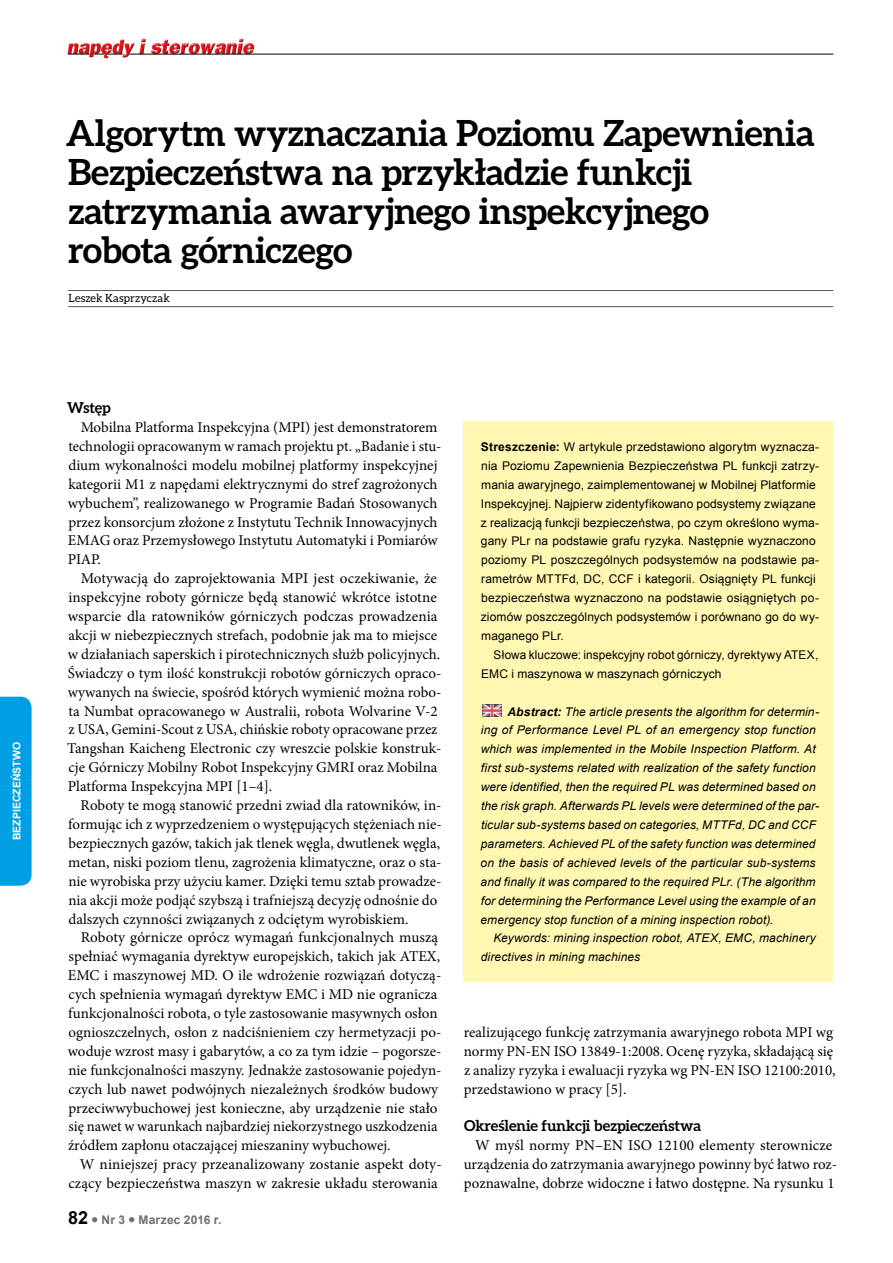
<style>
.page{position:relative;width:893px;height:1263px;background:#fff}
.page>*{position:absolute;margin:0;border:0;box-sizing:border-box;transform-origin:0 0}
.t1{font:700 36px/39px "Aleo";letter-spacing:-.01em;color:#000}
.t2{font:15px/18.9px "Minion Pro";color:#000}
.t3{font:700 15px "Aleo";color:#000}
.t4{font:italic 12px/18.9px "Arial";letter-spacing:.01em;color:#000}
.t5{font:12px/18.9px "Arial";letter-spacing:.01em;color:#000}
.t6{font:700 12px "Arial";letter-spacing:.02em;color:#706f6f}
.t7{font:11.25px "Aleo";letter-spacing:.01em;color:#000}
.t8{font:700 10.5px "Arial";color:#fff}
.s1{font-size:18px;color:#000}
.s2{font-weight:700}
</style>
<div class="page">
<img style="left:67px;top:38px;width:190px;height:21px">
<hr style="left:129px;top:54px;width:704px;height:1px;background:#000">
<svg style="left:68px;top:54px;width:55px;height:1px"></svg>
<div style="left:0;top:697px;width:32px;height:189px;background:#009fe3"></div>
<hr style="left:68px;top:290px;width:765px;height:1px;background:#575756">
<hr style="left:68px;top:306px;width:765px;height:1px;background:#575756">
<div style="left:463px;top:422px;width:370px;height:560px;background:#fff7b2"></div>
<img style="left:483px;top:705px;width:19px;height:12px">
<p class="t8" style="left:10px;top:840px;width:100px;rotate:-90deg">Bezpieczeństwo</p>
<h1 class="t1" style="left:66px;top:113px;width:751px">Algorytm wyznaczania Poziomu Zapewnienia Bezpieczeństwa na przykładzie funkcji zatrzymania awaryjnego inspekcyjnego robota górniczego</h1>
<p class="t7" style="left:69px;top:292px;width:103px">Leszek Kasprzyczak</p>
<p class="t3" style="left:67px;top:399px;width:45px">Wstęp</p>
<p class="t2" style="left:68px;top:418px;width:375px;text-indent:13px">Mobilna Platforma Inspekcyjna (MPI) jest demonstratorem technologii opracowanym w ramach projektu pt. „Badanie i stu&shy;dium wykonalności modelu mobilnej platformy inspekcyjnej kategorii M1 z napędami elektrycznymi do stref zagrożonych wybuchem”, realizowanego w Programie Badań Stosowanych przez konsorcjum złożone z Instytutu Technik Innowacyjnych EMAG oraz Przemysłowego Instytutu Automatyki i Pomiarów PIAP.</p>
<p class="t2" style="left:67px;top:569px;width:376px;text-indent:13px">Motywacją do zaprojektowania MPI jest oczekiwanie, że inspekcyjne roboty górnicze będą stanowić wkrótce istotne wsparcie dla ratowników górniczych podczas prowadzenia akcji w niebezpiecznych strefach, podobnie jak ma to miejsce w działaniach saperskich i pirotechnicznych służb policyjnych.<br>Świadczy o tym ilość konstrukcji robotów górniczych opraco&shy;wywanych na świecie, spośród których wymienić można robo&shy;ta Numbat opracowanego w Australii, robota Wolvarine V-2 z USA, Gemini-Scout z USA, chińskie roboty opracowane przez Tangshan Kaicheng Electronic czy wreszcie polskie konstruk&shy;cje Górniczy Mobilny Robot Inspekcyjny GMRI oraz Mobilna Platforma Inspekcyjna MPI [1–4].</p>
<p class="t2" style="left:68px;top:796px;width:375px;text-indent:12px">Roboty te mogą stanowić przedni zwiad dla ratowników, in&shy;formując ich z wyprzedzeniem o występujących stężeniach nie&shy;bezpiecznych gazów, takich jak tlenek węgla, dwutlenek węgla, metan, niski poziom tlenu, zagrożenia klimatyczne, oraz o sta&shy;nie wyrobiska przy użyciu kamer. Dzięki temu sztab prowadze&shy;nia akcji może podjąć szybszą i trafniejszą decyzję odnośnie do dalszych czynności związanych z odciętym wyrobiskiem.</p>
<p class="t2" style="left:68px;top:928px;width:375px;text-indent:13px">Roboty górnicze oprócz wymagań funkcjonalnych muszą spełniać wymagania dyrektyw europejskich, takich jak ATEX, EMC i maszynowej MD. O ile wdrożenie rozwiązań dotyczą&shy;cych spełnienia wymagań dyrektyw EMC i MD nie ogranicza funkcjonalności robota, o tyle zastosowanie masywnych osłon ognioszczelnych, osłon z nadciśnieniem czy hermetyzacji po&shy;woduje wzrost masy i gabarytów, a co za tym idzie – pogorsze&shy;nie funkcjonalności maszyny. Jednakże zastosowanie pojedyn&shy;czych lub nawet podwójnych niezależnych środków budowy przeciwwybuchowej jest konieczne, aby urządzenie nie stało się nawet w warunkach najbardziej niekorzystnego uszkodzenia źródłem zapłonu otaczającej mieszaniny wybuchowej.</p>
<p class="t2" style="left:68px;top:1155px;width:375px;text-align:right">W niniejszej pracy przeanalizowany zostanie aspekt doty&shy;czący bezpieczeństwa maszyn w zakresie układu sterowania</p>
<p class="t6" style="left:68px;top:1212px;width:155px"><span class="s1">82</span> ● Nr 3 ● Marzec 2016 r.</p>
<p class="t5" style="left:481px;top:437px;width:340px"><span class="s2">Streszczenie:</span> W artykule przedstawiono algorytm wyznacza&shy;nia Poziomu Zapewnienia Bezpieczeństwa PL funkcji zatrzy&shy;mania awaryjnego, zaimplementowanej w Mobilnej Platformie Inspekcyjnej. Najpierw zidentyfikowano podsystemy związane z realizacją funkcji bezpieczeństwa, po czym określono wyma&shy;gany PLr na podstawie grafu ryzyka. Następnie wyznaczono poziomy PL poszczególnych podsystemów na podstawie pa&shy;rametrów MTTFd, DC, CCF i kategorii. Osiągnięty PL funkcji bezpieczeństwa wyznaczono na podstawie osiągniętych po&shy;ziomów poszczególnych podsystemów i porównano go do wy&shy;maganego PLr.</p>
<p class="t5" style="left:481px;top:645px;width:339px;text-indent:12px">Słowa kluczowe: inspekcyjny robot górniczy, dyrektywy ATEX,<br>EMC i maszynowa w maszynach górniczych</p>
<p class="t4" style="left:481px;top:702px;width:340px;text-indent:27px"><span class="s2">Abstract:</span> The article presents the algorithm for determin&shy;ing of Performance Level PL of an emergency stop function which was implemented in the Mobile Inspection Platform. At first sub-systems related with realization of the safety function were identified, then the required PL was determined based on the risk graph. Afterwards PL levels were determined of the par&shy;ticular sub-systems based on categories, MTTFd, DC and CCF parameters. Achieved PL of the safety function was determined on the basis of achieved levels of the particular sub-systems and finally it was compared to the required PLr. (The algorithm for determining the Performance Level using the example of an emergency stop function of a mining inspection robot).</p>
<p class="t4" style="left:481px;top:929px;width:337px;text-indent:13px">Keywords: mining inspection robot, ATEX, EMC, machinery directives in mining machines</p>
<p class="t2" style="left:464px;top:1023px;width:373px">realizującego funkcję zatrzymania awaryjnego robota MPI wg normy PN-EN ISO 13849-1:2008. Ocenę ryzyka, składającą się z analizy ryzyka i ewaluacji ryzyka wg PN-EN ISO 12100:2010, przedstawiono w pracy [5].</p>
<p class="t3" style="left:464px;top:1117px;width:239px">Określenie funkcji bezpieczeństwa</p>
<p class="t2" style="left:464px;top:1136px;width:375px;text-align:center">W myśl normy PN–EN ISO 12100 elementy sterownicze urządzenia do zatrzymania awaryjnego powinny być łatwo roz&shy;poznawalne, dobrze widoczne i łatwo dostępne. Na rysunku 1</p>
</div>
